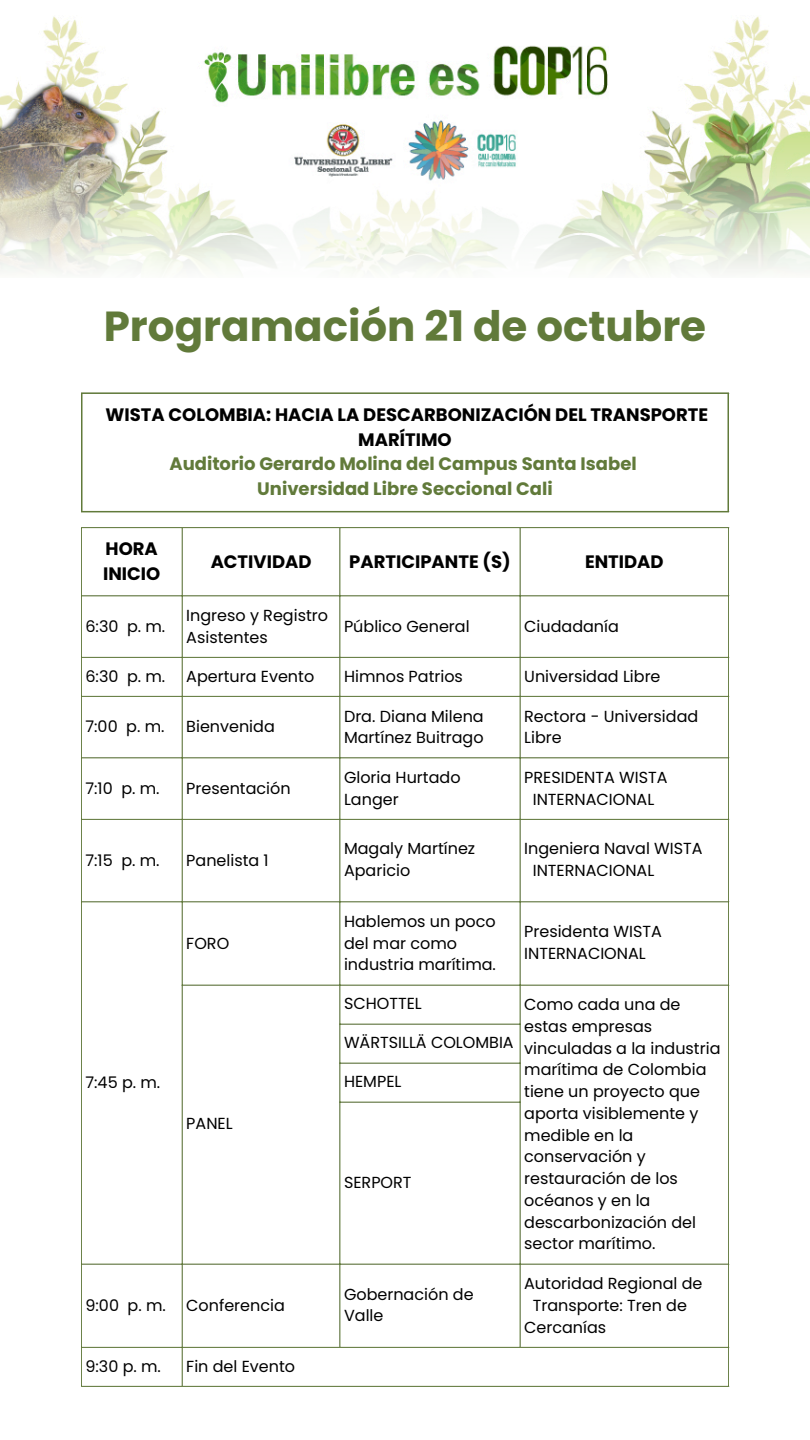
<style>
.page{position:relative;width:810px;height:1440px;background:#fff}
.page>*{position:absolute;margin:0;border:0;box-sizing:border-box;transform-origin:0 0}
.t1{font:700 42px "Poppins";color:#617a3a}
.t2{font:700 18px/24.8px "Poppins";color:#000}
.t3{font:700 18px/24.8px "Poppins";color:#617a3a;text-align:center}
.t4{font:16px/21.8px "Poppins";color:#000}
</style>
<div class="page">
<img style="left:0;top:16px;width:810px;height:257px">
<hr style="left:81px;top:528px;width:1px;height:858px;background:#617a3a">
<hr style="left:182px;top:528px;width:1px;height:858px;background:#617a3a">
<hr style="left:340px;top:528px;width:1px;height:819px;background:#617a3a">
<hr style="left:520px;top:528px;width:1px;height:819px;background:#617a3a">
<hr style="left:728px;top:528px;width:1px;height:858px;background:#617a3a">
<hr style="left:81px;top:527px;width:648px;height:1px;background:#617a3a">
<hr style="left:81px;top:596px;width:648px;height:1px;background:#617a3a">
<hr style="left:81px;top:657px;width:648px;height:1px;background:#617a3a">
<hr style="left:81px;top:696px;width:648px;height:1px;background:#617a3a">
<hr style="left:81px;top:758px;width:648px;height:1px;background:#617a3a">
<hr style="left:81px;top:819px;width:648px;height:1px;background:#617a3a">
<hr style="left:81px;top:901px;width:648px;height:1px;background:#617a3a">
<hr style="left:182px;top:985px;width:547px;height:1px;background:#617a3a">
<hr style="left:340px;top:1024px;width:180px;height:1px;background:#617a3a">
<hr style="left:340px;top:1063px;width:180px;height:1px;background:#617a3a">
<hr style="left:340px;top:1102px;width:180px;height:1px;background:#617a3a">
<hr style="left:81px;top:1264px;width:648px;height:1px;background:#617a3a">
<hr style="left:81px;top:1347px;width:648px;height:1px;background:#617a3a">
<hr style="left:81px;top:1386px;width:648px;height:1px;background:#617a3a">
<hr style="left:81px;top:394px;width:1px;height:117px;background:#617a3a">
<hr style="left:728px;top:394px;width:1px;height:117px;background:#617a3a">
<hr style="left:81px;top:392px;width:648px;height:2px;background:#617a3a">
<hr style="left:81px;top:511px;width:648px;height:1px;background:#617a3a">
<p class="t1" style="left:104px;top:296px;width:604px">Programación 21 de octubre</p>
<p class="t2" style="left:106px;top:402px;width:604px;text-align:center">WISTA COLOMBIA: HACIA LA DESCARBONIZACIÓN DEL TRANSPORTE<br>MARÍTIMO</p>
<p class="t3" style="left:169px;top:452px;width:469px">Auditorio Gerardo Molina del Campus Santa Isabel<br>Universidad Libre Seccional Cali</p>
<h1 class="t2" style="left:103px;top:536px;width:59px">HORA<br>INICIO</h1>
<p class="t2" style="left:211px;top:549px;width:102px">ACTIVIDAD</p>
<p class="t2" style="left:349px;top:549px;width:163px">PARTICIPANTE (S)</p>
<p class="t2" style="left:585px;top:549px;width:80px">ENTIDAD</p>
<p class="t4" style="left:86px;top:615px;width:81px">6:30 p. m.</p>
<p class="t4" style="left:186px;top:605px;width:143px">Ingreso y Registro<br>Asistentes</p>
<p class="t4" style="left:344px;top:615px;width:127px">Público General</p>
<p class="t4" style="left:524px;top:615px;width:96px">Ciudadanía</p>
<p class="t4" style="left:86px;top:665px;width:81px">6:30 p. m.</p>
<p class="t4" style="left:186px;top:665px;width:129px">Apertura Evento</p>
<p class="t4" style="left:344px;top:665px;width:120px">Himnos Patrios</p>
<p class="t4" style="left:524px;top:665px;width:138px">Universidad Libre</p>
<p class="t4" style="left:86px;top:716px;width:81px">7:00 p. m.</p>
<p class="t4" style="left:186px;top:716px;width:90px">Bienvenida</p>
<p class="t4" style="left:344px;top:705px;width:141px">Dra. Diana Milena<br>Martínez Buitrago</p>
<p class="t4" style="left:524px;top:705px;width:176px">Rectora - Universidad<br>Libre</p>
<p class="t4" style="left:86px;top:777px;width:76px">7:10 p. m.</p>
<p class="t4" style="left:186px;top:777px;width:106px">Presentación</p>
<p class="t4" style="left:344px;top:767px;width:118px">Gloria Hurtado<br>Langer</p>
<p class="t4" style="left:524px;top:767px;width:145px">PRESIDENTA WISTA</p>
<p class="t4" style="left:533px;top:788px;width:123px">INTERNACIONAL</p>
<p class="t4" style="left:86px;top:849px;width:76px">7:15 p. m.</p>
<p class="t4" style="left:186px;top:849px;width:84px">Panelista 1</p>
<p class="t4" style="left:344px;top:838px;width:133px">Magaly Martínez<br>Aparicio</p>
<p class="t4" style="left:524px;top:838px;width:180px">Ingeniera Naval WISTA</p>
<p class="t4" style="left:533px;top:860px;width:123px">INTERNACIONAL</p>
<p class="t4" style="left:186px;top:932px;width:44px">FORO</p>
<p class="t4" style="left:86px;top:1072px;width:76px">7:45 p. m.</p>
<p class="t4" style="left:186px;top:1113px;width:48px">PANEL</p>
<p class="t4" style="left:344px;top:910px;width:153px">Hablemos un poco del mar como industria marítima.</p>
<p class="t4" style="left:524px;top:921px;width:139px">Presidenta WISTA<br>INTERNACIONAL</p>
<p class="t4" style="left:344px;top:993px;width:79px">SCHOTTEL</p>
<p class="t4" style="left:524px;top:994px;width:198px">Como cada una de estas empresas vinculadas a la industria marítima de Colombia tiene un proyecto que aporta visiblemente y medible en la conservación y restauración de los océanos y en la descarbonización del sector marítimo.</p>
<p class="t4" style="left:344px;top:1032px;width:171px">WÄRTSILLÄ COLOMBIA</p>
<p class="t4" style="left:344px;top:1071px;width:59px">HEMPEL</p>
<p class="t4" style="left:344px;top:1171px;width:69px">SERPORT</p>
<p class="t4" style="left:86px;top:1294px;width:82px">9:00 p. m.</p>
<p class="t4" style="left:186px;top:1294px;width:100px">Conferencia</p>
<p class="t4" style="left:344px;top:1283px;width:131px">Gobernación de<br>Valle</p>
<p class="t4" style="left:86px;top:1355px;width:77px">9:30 p. m.</p>
<p class="t4" style="left:186px;top:1355px;width:110px">Fin del Evento</p>
<p class="t4" style="left:524px;top:1273px;width:180px">Autoridad Regional de</p>
<p class="t4" style="left:524px;top:1294px;width:164px;text-indent:9px">Transporte: Tren de<br>Cercanías</p>
</div>
